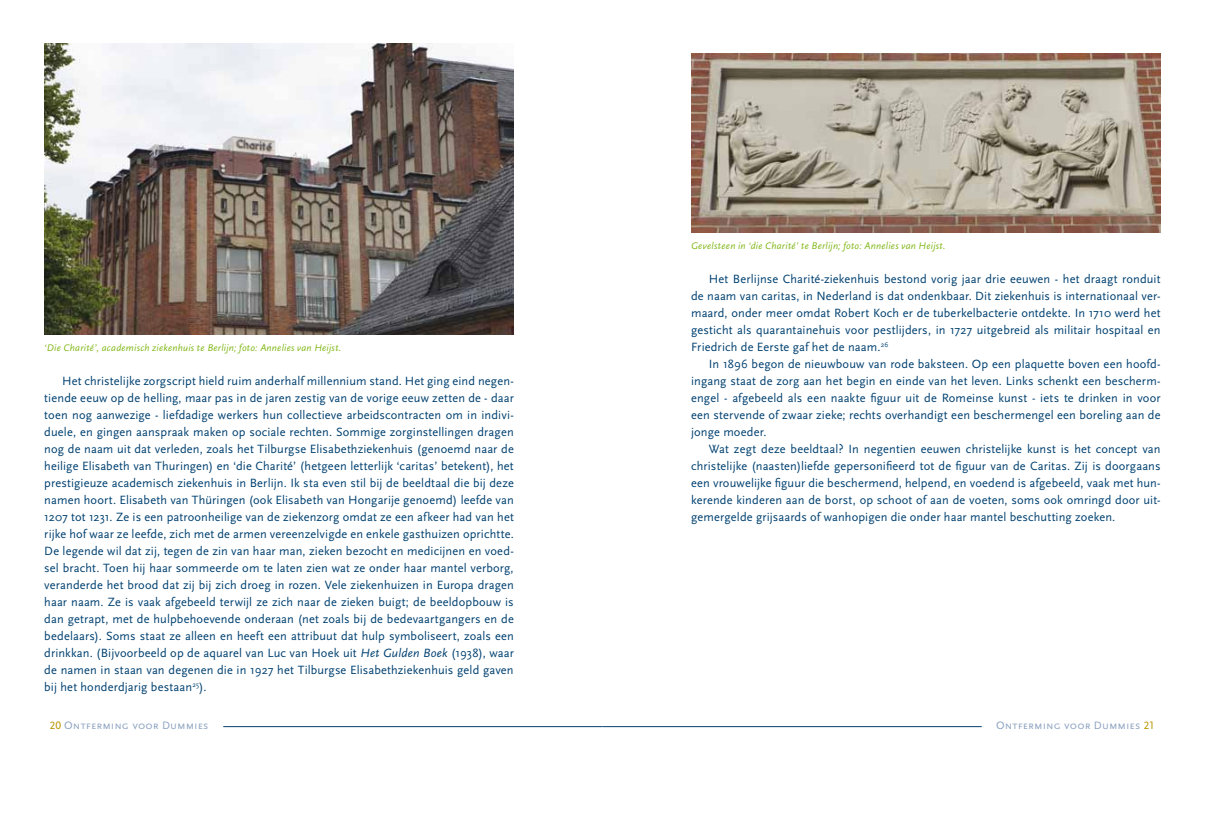
<style>
.page{position:relative;width:1205px;height:815px;background:#fff}
.page>*{position:absolute;margin:0;border:0;box-sizing:border-box;transform-origin:0 0}
.t1{font:12.5px/17px "Scala Sans";letter-spacing:.01em;color:#004171;text-align:justify}
.t2{font:11.25px "Scala Sans Caps";letter-spacing:.005em;color:#8ca2c0}
.t3{font:italic 10px "Scala Sans";letter-spacing:.025em;color:#83b81a}
.s1{font-style:italic}
.s2{color:#b99600}
</style>
<div class="page">
<hr style="left:223px;top:726px;width:379px;height:1px;background:#004171">
<hr style="left:602px;top:726px;width:379px;height:1px;background:#004171">
<img style="left:44px;top:44px;width:470px;height:290px">
<img style="left:691px;top:54px;width:469px;height:178px">
<p class="t3" style="left:44px;top:342px;width:298px">‘Die Charité’, academisch ziekenhuis te Berlijn; foto: Annelies van Heijst.</p>
<p class="t1" style="left:44px;top:373px;width:471px;text-indent:18px">Het christelijke zorgscript hield ruim anderhalf millennium stand. Het ging eind negen&shy;tiende eeuw op de helling, maar pas in de jaren zestig van de vorige eeuw zetten de - daar toen nog aanwezige - liefdadige werkers hun collectieve arbeidscontracten om in indivi&shy;duele, en gingen aanspraak maken op sociale rechten. Sommige zorginstellingen dragen nog de naam uit dat verleden, zoals het Tilburgse Elisabethziekenhuis (genoemd naar de heilige Elisabeth van Thuringen) en ‘die Charité’ (hetgeen letterlijk ‘caritas’ betekent), het prestigieuze academisch ziekenhuis in Berlijn. Ik sta even stil bij de beeldtaal die bij deze namen hoort. Elisabeth van Thüringen (ook Elisabeth van Hongarije genoemd) leefde van 1207 tot 1231. Ze is een patroonheilige van de ziekenzorg omdat ze een afkeer had van het rijke hof waar ze leefde, zich met de armen vereenzelvigde en enkele gasthuizen oprichtte.<br>De legende wil dat zij, tegen de zin van haar man, zieken bezocht en medicijnen en voed&shy;sel bracht. Toen hij haar sommeerde om te laten zien wat ze onder haar mantel verborg, veranderde het brood dat zij bij zich droeg in rozen. Vele ziekenhuizen in Europa dragen haar naam. Ze is vaak afgebeeld terwijl ze zich naar de zieken buigt; de beeldopbouw is dan getrapt, met de hulpbehoevende onderaan (net zoals bij de bedevaartgangers en de bedelaars). Soms staat ze alleen en heeft een attribuut dat hulp symboliseert, zoals een drinkkan. (Bijvoorbeeld op de aquarel van Luc van Hoek uit <span class="s1">Het Gulden Boek</span> (1938), waar de namen in staan van degenen die in 1927 het Tilburgse Elisabethziekenhuis geld gaven bij het honderdjarig bestaan<sup>25</sup>).</p>
<p class="t3" style="left:691px;top:240px;width:256px">Gevelsteen in ‘die Charité’ te Berlijn; foto: Annelies van Heijst.</p>
<p class="t1" style="left:691px;top:271px;width:471px;text-indent:18px">Het Berlijnse Charité-ziekenhuis bestond vorig jaar drie eeuwen - het draagt ronduit de naam van caritas, in Nederland is dat ondenkbaar. Dit ziekenhuis is internationaal ver&shy;maard, onder meer omdat Robert Koch er de tuberkelbacterie ontdekte. In 1710 werd het gesticht als quarantainehuis voor pestlijders, in 1727 uitgebreid als militair hospitaal en Friedrich de Eerste gaf het de naam.<sup>26</sup></p>
<p class="t1" style="left:691px;top:356px;width:471px;text-indent:18px">In 1896 begon de nieuwbouw van rode baksteen. Op een plaquette boven een hoofd&shy;ingang staat de zorg aan het begin en einde van het leven. Links schenkt een bescherm&shy;engel - afgebeeld als een naakte figuur uit de Romeinse kunst - iets te drinken in voor een stervende of zwaar zieke; rechts overhandigt een beschermengel een boreling aan de jonge moeder.</p>
<p class="t1" style="left:691px;top:441px;width:471px;text-indent:18px">Wat zegt deze beeldtaal? In negentien eeuwen christelijke kunst is het concept van christelijke (naasten)liefde gepersonifieerd tot de figuur van de Caritas. Zij is doorgaans een vrouwelijke figuur die beschermend, helpend, en voedend is afgebeeld, vaak met hun&shy;kerende kinderen aan de borst, op schoot of aan de voeten, soms ook omringd door uit&shy;gemergelde grijsaards of wanhopigen die onder haar mantel beschutting zoeken.</p>
<p class="t2" style="left:50px;top:719px;width:160px"><span class="s2">20</span> Ontferming voor Dummies</p>
<p class="t2" style="left:996px;top:719px;width:160px">Ontferming voor Dummies <span class="s2">21</span></p>
</div>
